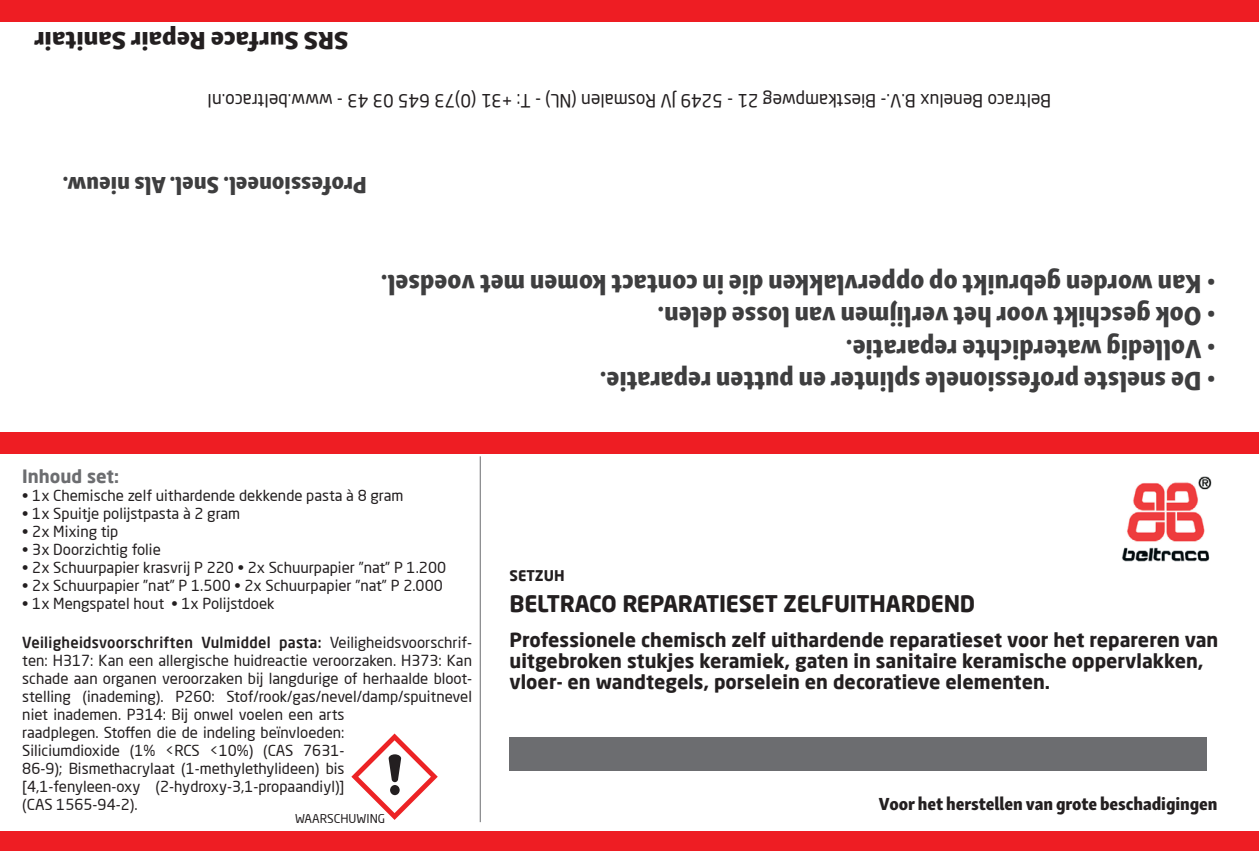
<style>
.page{position:relative;width:1259px;height:851px;background:#fff}
.page>*{position:absolute;margin:0;border:0;box-sizing:border-box;transform-origin:0 0}
.t1{font:27px "Skolar Sans Latn Cn Eb";color:#3e3e3f}
.t2{font:25.5px "Skolar Sans Latn Eb";color:#231f20}
.t3{font:24px "Skolar Sans Latn Cn Eb";color:#3e3e3f}
.t4{font:700 22.5px "Neo Sans Pro";letter-spacing:-.01em;color:#231f20}
.t5{font:700 19.2px/21px "Neo Sans Pro";color:#231f20}
.t6{font:18px "Neo Sans Pro";color:#231f20}
.t7{font:18px "Skolar Sans Latn Cn Eb";letter-spacing:-.005em;color:#231f20}
.t8{font:700 18px "Neo Sans Pro";color:#6c6d70}
.t9{font:15px/18px "Neo Sans Pro";color:#231f20}
.t10{font:700 14.4px "Neo Sans Pro";color:#231f20}
.t11{font:12px "Neo Sans Pro";color:#231f20}
.s1{font-weight:500}
</style>
<div class="page">
<hr style="left:480px;top:456px;width:1px;height:366px;background:#6c6d70">
<div style="left:0;top:0;width:420px;height:21px;background:#ee1d23"></div>
<div style="left:420px;top:0;width:420px;height:21px;background:#ee1d23"></div>
<div style="left:840px;top:0;width:419px;height:21px;background:#ee1d23"></div>
<div style="left:0;top:831px;width:420px;height:19px;background:#ee1d23"></div>
<div style="left:420px;top:831px;width:420px;height:19px;background:#ee1d23"></div>
<div style="left:840px;top:831px;width:419px;height:19px;background:#ee1d23"></div>
<div style="left:509px;top:736px;width:698px;height:34px;background:#6c6d70"></div>
<svg style="left:351px;top:733px;width:87px;height:86px"></svg>
<div style="left:0;top:432px;width:420px;height:21px;background:#ee1d23"></div>
<div style="left:420px;top:432px;width:419px;height:21px;background:#ee1d23"></div>
<div style="left:839px;top:432px;width:420px;height:21px;background:#ee1d23"></div>
<img style="left:1122px;top:476px;width:90px;height:86px">
<h2 class="t2" style="left:348px;top:62px;width:316px;rotate:-180deg">SRS Surface Repair Sanitair</h2>
<p class="t6" style="left:1051px;top:112px;width:845px;rotate:-180deg">Beltraco Benelux B.V.- Biestkampweg 21 - 5249 JV Rosmalen (NL) - T: +31 (0)73 645 03 43 - www.beltraco.nl</p>
<h3 class="t3" style="left:367px;top:205px;width:306px;rotate:-180deg">Professioneel. Snel. Als nieuw.</h3>
<h1 class="t1" style="left:1216px;top:307px;width:837px;rotate:-180deg">• Kan worden gebruikt op oppervlakken die in contact komen met voedsel.</h1>
<h1 class="t1" style="left:1216px;top:339px;width:560px;rotate:-180deg">• Ook geschikt voor het verlijmen van losse delen.</h1>
<h1 class="t1" style="left:1216px;top:372px;width:372px;rotate:-180deg">• Volledig waterdichte reparatie.</h1>
<h1 class="t1" style="left:1216px;top:404px;width:618px;rotate:-180deg">• De snelste professionele splinter en putten reparatie.</h1>
<p class="t8" style="left:22px;top:464px;width:98px">Inhoud set:</p>
<p class="t9" style="left:22px;top:486px;width:382px">• 1x Chemische zelf uithardende dekkende pasta à 8 gram</p>
<p class="t9" style="left:22px;top:504px;width:219px">• 1x Spuitje polijstpasta à 2 gram</p>
<p class="t9" style="left:22px;top:522px;width:98px">• 2x Mixing tip</p>
<p class="t9" style="left:22px;top:540px;width:140px">• 3x Doorzichtig folie</p>
<p class="t9" style="left:22px;top:558px;width:425px">• 2x Schuurpapier krasvrij P 220 • 2x Schuurpapier ”nat” P 1.200</p>
<p class="t9" style="left:22px;top:576px;width:422px">• 2x Schuurpapier ”nat” P 1.500 • 2x Schuurpapier ”nat” P 2.000</p>
<p class="t9" style="left:22px;top:594px;width:254px">• 1x Mengspatel hout • 1x Polijstdoek</p>
<p class="t9" style="left:22px;top:633px;width:451px"><span class="s1">Veiligheidsvoorschriften Vulmiddel pasta:</span> Veiligheidsvoorschrif&shy;ten: H317: Kan een allergische huidreactie veroorzaken. H373: Kan schade aan organen veroorzaken bij langdurige of herhaalde bloot&shy;stelling (inademing). P260: Stof/rook/gas/nevel/damp/spuitnevel niet inademen. P314: Bij onwel voelen een arts<br>raadplegen. Stoffen die de indeling beïnvloeden:<br>Siliciumdioxide (1% &lt;RCS &lt;10%) (CAS 7631-<br>86-9); Bismethacrylaat (1-methylethylideen) bis<br>[4,1-fenyleen-oxy (2-hydroxy-3,1-propaandiyl)]<br>(CAS 1565-94-2).</p>
<p class="t11" style="left:295px;top:811px;width:91px">WAARSCHUWING</p>
<p class="t10" style="left:509px;top:566px;width:57px">SETZUH</p>
<h3 class="t4" style="left:509px;top:589px;width:467px">BELTRACO REPARATIESET ZELFUITHARDEND</h3>
<p class="t5" style="left:509px;top:628px;width:710px">Professionele chemisch zelf uithardende reparatieset voor het repareren van uitgebroken stukjes keramiek, gaten in sanitaire keramische oppervlakken, vloer- en wandtegels, porselein en decoratieve elementen.</p>
<p class="t7" style="left:878px;top:788px;width:340px">Voor het herstellen van grote beschadigingen</p>
</div>
